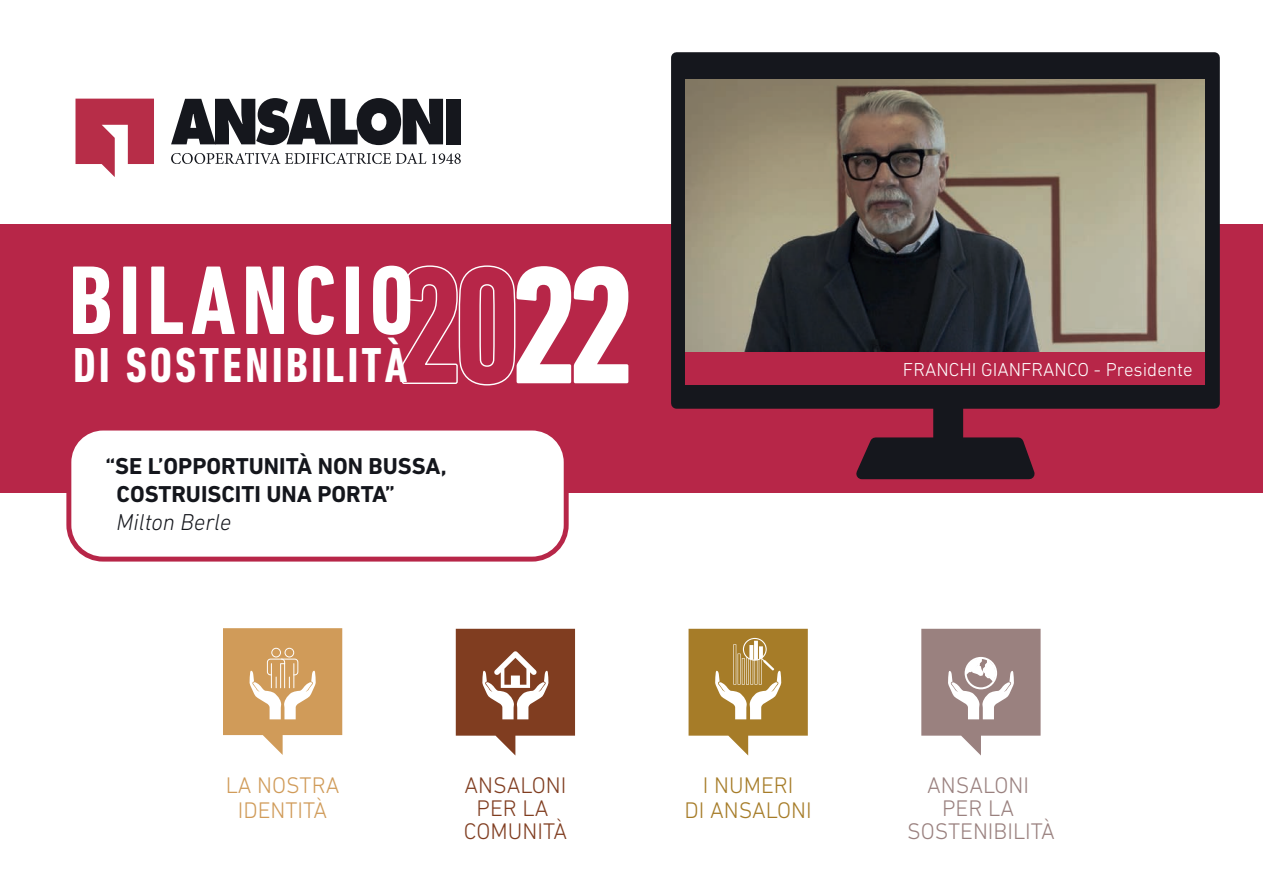
<style>
.page{position:relative;width:1263px;height:893px;background:#fff}
.page>*{position:absolute;margin:0;border:0;box-sizing:border-box;transform-origin:0 0}
.t1{font:700 condensed 99.3px "DIN Next LT Pro";letter-spacing:.06em;color:#fff}
.t2{font:700 condensed 49.95px "DIN Next LT Pro";letter-spacing:.06em;color:#fff}
.t3{font:700 23.4px/28px "DIN Next LT Pro";color:#14161c}
.t4{font:italic 300 23.4px "DIN Next LT Pro";color:#14161c}
.t5{font:300 22.95px/23px "DIN Next LT Pro";color:#9a817f;text-align:center}
.t6{font:300 22.95px/23px "DIN Next LT Pro";color:#803d20;text-align:center}
.t7{font:300 22.95px/25px "DIN Next LT Pro";color:#a67c28;text-align:center}
.t8{font:300 22.95px/25px "DIN Next LT Pro";color:#d09b59;text-align:center}
.t9{font:300 19.05px "DIN Next LT Pro";color:#fff}
.s1{font-size:169.95px}
</style>
<div class="page">
<div style="left:0;top:224px;width:1263px;height:269px;background:#b72648"></div>
<svg style="left:456px;top:629px;width:119px;height:126px"></svg>
<svg style="left:921px;top:629px;width:119px;height:126px"></svg>
<div style="left:69px;top:428px;width:497px;height:131px;background:#fff;border-radius:34px"></div>
<div style="left:66px;top:426px;width:503px;height:136px;border:5px solid #b72648;border-radius:34px"></div>
<div style="left:676px;top:58px;width:538px;height:345px;background:#15171d"></div>
<div style="left:671px;top:52px;width:549px;height:357px;border:11px solid #15171d"></div>
<div style="left:939px;top:393px;width:19px;height:56px;background:#15171d"></div>
<div style="left:933px;top:387px;width:30px;height:68px;border:11px solid #15171d"></div>
<svg style="left:856px;top:432px;width:179px;height:48px"></svg>
<img style="left:686px;top:79px;width:519px;height:273px">
<div style="left:685px;top:352px;width:520px;height:33px;background:#b72648"></div>
<svg style="left:688px;top:629px;width:120px;height:126px"></svg>
<svg style="left:401px;top:265px;width:115px;height:121px"></svg>
<svg style="left:223px;top:628px;width:119px;height:127px"></svg>
<svg style="left:171px;top:98px;width:272px;height:47px"></svg>
<div style="left:446px;top:99px;width:15px;height:45px;background:#15171d"></div>
<svg style="left:171px;top:153px;width:255px;height:11px"></svg>
<svg style="left:432px;top:153px;width:29px;height:11px"></svg>
<svg style="left:76px;top:99px;width:78px;height:78px"></svg>
<h1 class="t1" style="left:68px;top:244px;width:568px">BILANCIO <span class="s1">22</span></h1>
<h2 class="t2" style="left:73px;top:337px;width:336px">DI SOSTENIBILITÀ</h2>
<p class="t3" style="left:117px;top:452px;width:332px;text-indent:-11px">“SE L’OPPORTUNITÀ NON BUSSA,<br>COSTRUISCITI UNA PORTA”</p>
<p class="t4" style="left:117px;top:509px;width:116px">Milton Berle</p>
<p class="t9" style="left:903px;top:359px;width:291px">FRANCHI GIANFRANCO - Presidente</p>
<p class="t8" style="left:226px;top:773px;width:115px">LA NOSTRA<br>IDENTITÀ</p>
<p class="t6" style="left:464px;top:774px;width:105px">ANSALONI<br>PER LA<br>COMUNITÀ</p>
<p class="t7" style="left:684px;top:773px;width:129px">I NUMERI<br>DI ANSALONI</p>
<p class="t5" style="left:907px;top:774px;width:149px">ANSALONI<br>PER LA<br>SOSTENIBILITÀ</p>
</div>
